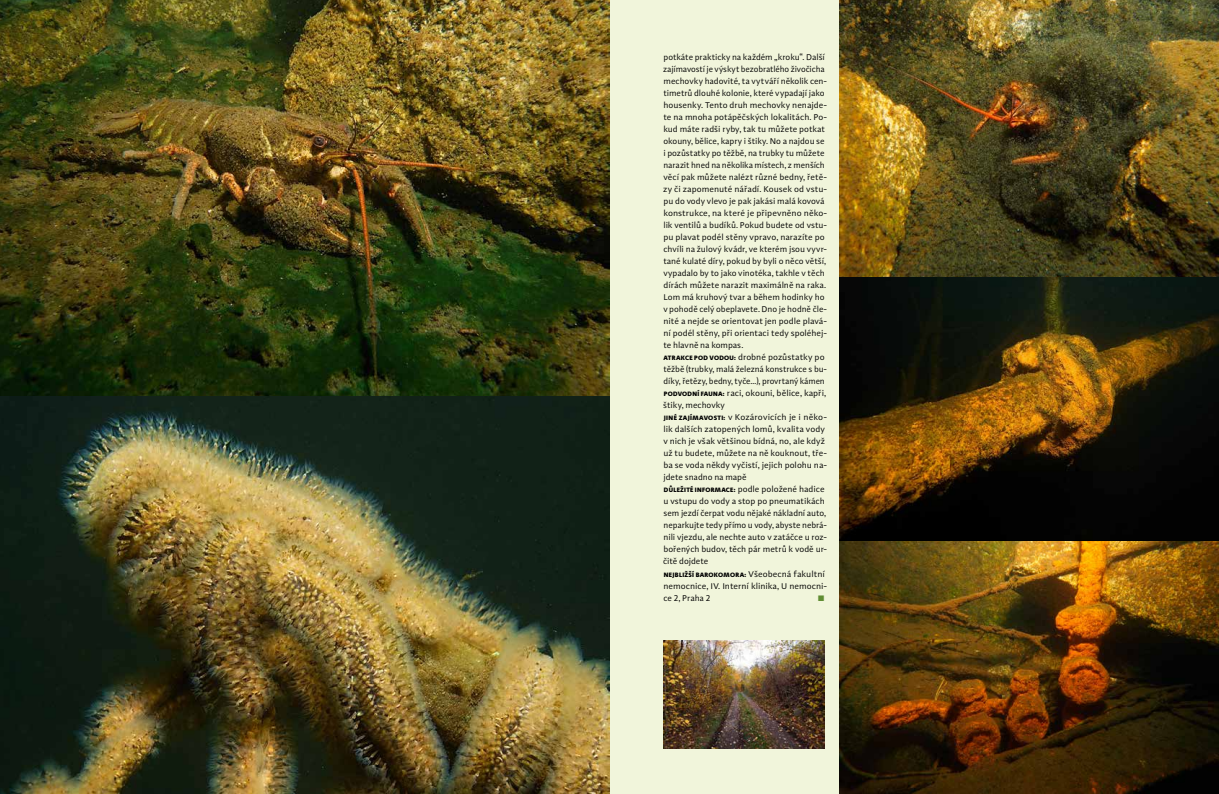
<style>
.page{position:relative;width:1219px;height:794px;background:#fff}
.page>*{position:absolute;margin:0;border:0;box-sizing:border-box;transform-origin:0 0}
.t1{font:8.6px/12px "Adagio Sans";letter-spacing:-.005em;color:#000}
.t2{font:8px "Zapf Dingbats ITC";color:#608d33}
.t3{font:900 6.5px "Adagio Sans";letter-spacing:.035em;color:#000}
.s1{font-weight:900;font-size:6.5px}
.s2{font-weight:400;font-size:8.6px}
</style>
<div class="page">
<div style="left:609px;top:0;width:610px;height:794px;background:#f1f5db"></div>
<img style="left:0;top:0;width:609px;height:794px">
<img style="left:839px;top:0;width:380px;height:794px">
<img style="left:663px;top:640px;width:162px;height:108px">
<p class="t1" style="left:663px;top:51px;width:166px">potkáte prakticky na každém „kroku“. Další zajímavostí je výskyt bezobratlého živočicha mechovky hadovité, ta vytváří několik cen&shy;timetrů dlouhé kolonie, které vypadají jako housenky. Tento druh mechovky nenajde&shy;te na mnoha potápěčských lokalitách. Po&shy;kud máte radši ryby, tak tu můžete potkat okouny, bělice, kapry i štiky. No a najdou se i pozůstatky po těžbě, na trubky tu můžete narazit hned na několika místech, z menších věcí pak můžete nalézt různé bedny, řetě&shy;zy či zapomenuté nářadí. Kousek od vstu&shy;pu do vody vlevo je pak jakási malá kovová konstrukce, na které je připevněno něko&shy;lik ventilů a budíků. Pokud budete od vstu&shy;pu plavat podél stěny vpravo, narazíte po chvíli na žulový kvádr, ve kterém jsou vyvr&shy;tané kulaté díry, pokud by byli o něco větší, vypadalo by to jako vinotéka, takhle v těch dírách můžete narazit maximálně na raka.<br>Lom má kruhový tvar a během hodinky ho v pohodě celý obeplavete. Dno je hodně čle&shy;nité a nejde se orientovat jen podle plavá&shy;ní podél stěny, při orientaci tedy spoléhej&shy;te hlavně na kompas.<br><span class="s1">ATRAKCE POD VODOU:</span> drobné pozůstatky po těžbě (trubky, malá železná konstrukce s bu&shy;díky, řetězy, bedny, tyče…), provrtaný kámen <span class="s1">PODVODNÍ FAUNA:</span> raci, okouni, bělice, kapři, štiky, mechovky<br><span class="s1">JINÉ ZAJÍMAVOSTI:</span> v Kozárovicích je i něko&shy;lik dalších zatopených lomů, kvalita vody v nich je však většinou bídná, no, ale když už tu budete, můžete na ně kouknout, tře&shy;ba se voda někdy vyčistí, jejich polohu na&shy;jdete snadno na mapě<br><span class="s1">DŮLEŽITÉ INFORMACE:</span> podle položené hadice u vstupu do vody a stop po pneumatikách sem jezdí čerpat vodu nějaké nákladní auto, neparkujte tedy přímo u vody, abyste nebrá&shy;nili vjezdu, ale nechte auto v zatáčce u roz&shy;bořených budov, těch pár metrů k vodě ur&shy;čitě dojdete</p>
<p class="t3" style="left:664px;top:570px;width:162px">NEJBLIŽŠÍ BAROKOMORA: <span class="s2">Všeobecná fakultní</span></p>
<p class="t1" style="left:663px;top:579px;width:165px">nemocnice, IV. Interní klinika, U nemocni&shy;ce 2, Praha 2</p>
<p class="t2" style="left:818px;top:594px;width:8px">■</p>
</div>
